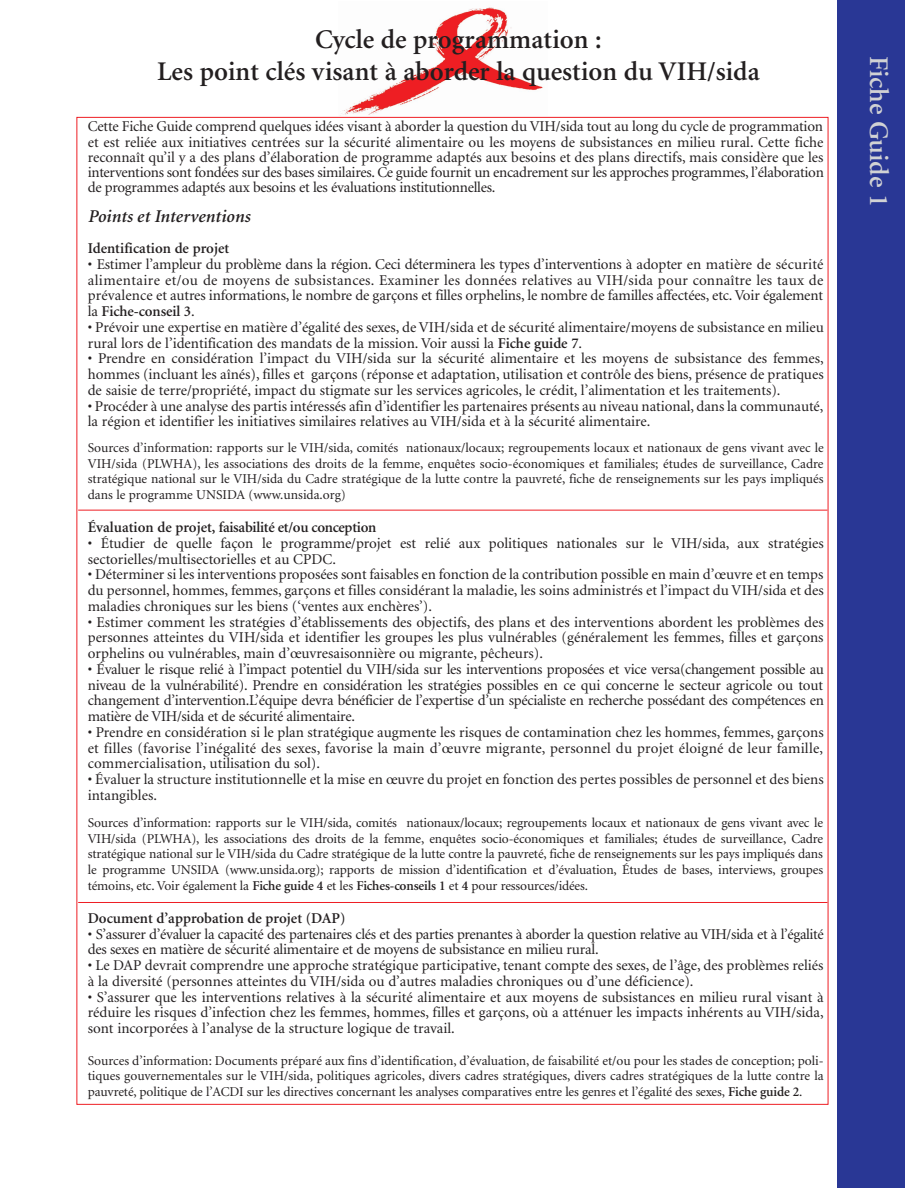
<style>
.page{position:relative;width:918px;height:1188px;background:#fff}
.page>*{position:absolute;margin:0;border:0;box-sizing:border-box;transform-origin:0 0}
.t1{font:600 27px/32.4px "Minion";color:#231f20;text-align:center}
.t2{font:600 27px "Minion";color:#d1d2d4}
.t3{font:italic 600 18px "Minion";color:#231f20}
.t4{font:15px/15.8px "Minion";color:#231f20;text-align:justify}
.t5{font:15px/15.8px "Minion";letter-spacing:-.025em;color:#231f20}
.t6{font:600 15px "Minion";color:#231f20}
.t7{font:600 15px "Minion";letter-spacing:-.02em;color:#231f20}
.t8{font:13.5px/15.8px "Minion";letter-spacing:-.01em;color:#231f20;text-align:justify}
.s1{font-weight:600}
</style>
<div class="page">
<div style="left:837px;top:0;width:67px;height:1188px;background:#293795"></div>
<img style="left:340px;top:7px;width:203px;height:109px">
<hr style="left:78px;top:510px;width:749px;height:1px;background:#ee1e24">
<hr style="left:78px;top:902px;width:749px;height:1px;background:#ee1e24">
<h1 class="t1" style="left:157px;top:25px;width:604px">Cycle de programmation :<br>Les point clés visant à aborder la question du VIH/sida</h1>
<p class="t4" style="left:88px;top:120px;width:738px;line-height:15.1px">Cette Fiche Guide comprend quelques idées visant à aborder la question du VIH/sida tout au long du cycle de programmation et est reliée aux initiatives centrées sur la sécurité alimentaire ou les moyens de subsistances en milieu rural. Cette fiche reconnaît qu’il y a des plans d’élaboration de programme adaptés aux besoins et des plans directifs, mais considère que les interventions sont fondées sur des bases similaires. Ce guide fournit un encadrement sur les approches programmes, l’élaboration de programmes adaptés aux besoins et les évaluations institutionnelles.</p>
<p class="t3" style="left:88px;top:210px;width:164px">Points et Interventions</p>
<p class="t6" style="left:88px;top:243px;width:143px">Identification de projet</p>
<p class="t4" style="left:88px;top:257px;width:737px">• Estimer l’ampleur du problème dans la région. Ceci déterminera les types d’interventions à adopter en matière de sécurité alimentaire et/ou de moyens de subsistances. Examiner les données relatives au VIH/sida pour connaître les taux de prévalence et autres informations, le nombre de garçons et filles orphelins, le nombre de familles affectées, etc. Voir également la <span class="s1">Fiche-conseil 3</span>.</p>
<p class="t4" style="left:88px;top:320px;width:738px">• Prévoir une expertise en matière d’égalité des sexes, de VIH/sida et de sécurité alimentaire/moyens de subsistance en milieu rural lors de l’identification des mandats de la mission. Voir aussi la <span class="s1">Fiche guide 7</span>.</p>
<p class="t4" style="left:88px;top:352px;width:737px">• Prendre en considération l’impact du VIH/sida sur la sécurité alimentaire et les moyens de subsistance des femmes, hommes (incluant les aînés), filles et garçons (réponse et adaptation, utilisation et contrôle des biens, présence de pratiques de saisie de terre/propriété, impact du stigmate sur les services agricoles, le crédit, l’alimentation et les traitements).</p>
<p class="t4" style="left:88px;top:399px;width:737px">• Procéder à une analyse des partis intéressés afin d’identifier les partenaires présents au niveau national, dans la communauté, la région et identifier les initiatives similaires relatives au VIH/sida et à la sécurité alimentaire.</p>
<p class="t8" style="left:88px;top:441px;width:737px">Sources d’information: rapports sur le VIH/sida, comités nationaux/locaux; regroupements locaux et nationaux de gens vivant avec le VIH/sida (PLWHA), les associations des droits de la femme, enquêtes socio-économiques et familiales; études de surveillance, Cadre stratégique national sur le VIH/sida du Cadre stratégique de la lutte contre la pauvreté, fiche de renseignements sur les pays impliqués dans le programme UNSIDA (www.unsida.org)</p>
<p class="t7" style="left:88px;top:522px;width:290px">Évaluation de projet, faisabilité et/ou conception</p>
<p class="t4" style="left:88px;top:536px;width:738px">• Étudier de quelle façon le programme/projet est relié aux politiques nationales sur le VIH/sida, aux stratégies sectorielles/multisectorielles et au CPDC.</p>
<p class="t4" style="left:88px;top:568px;width:738px">• Déterminer si les interventions proposées sont faisables en fonction de la contribution possible en main d’œuvre et en temps du personnel, hommes, femmes, garçons et filles considérant la maladie, les soins administrés et l’impact du VIH/sida et des maladies chroniques sur les biens (‘ventes aux enchères’).</p>
<p class="t4" style="left:88px;top:615px;width:737px">• Estimer comment les stratégies d’établissements des objectifs, des plans et des interventions abordent les problèmes des personnes atteintes du VIH/sida et identifier les groupes les plus vulnérables (généralement les femmes, filles et garçons orphelins ou vulnérables, main d’œuvresaisonnière ou migrante, pêcheurs).</p>
<p class="t4" style="left:88px;top:662px;width:738px">• Évaluer le risque relié à l’impact potentiel du VIH/sida sur les interventions proposées et vice versa(changement possible au niveau de la vulnérabilité). Prendre en considération les stratégies possibles en ce qui concerne le secteur agricole ou tout changement d’intervention.L’équipe devra bénéficier de l’expertise d’un spécialiste en recherche possédant des compétences en matière de VIH/sida et de sécurité alimentaire.</p>
<p class="t4" style="left:88px;top:725px;width:737px">• Prendre en considération si le plan stratégique augmente les risques de contamination chez les hommes, femmes, garçons et filles (favorise l’inégalité des sexes, favorise la main d’œuvre migrante, personnel du projet éloigné de leur famille, commercialisation, utilisation du sol).</p>
<p class="t4" style="left:88px;top:773px;width:737px">• Évaluer la structure institutionnelle et la mise en œuvre du projet en fonction des pertes possibles de personnel et des biens intangibles.</p>
<p class="t8" style="left:88px;top:816px;width:737px">Sources d’information: rapports sur le VIH/sida, comités nationaux/locaux; regroupements locaux et nationaux de gens vivant avec le VIH/sida (PLWHA), les associations des droits de la femme, enquêtes socio-économiques et familiales; études de surveillance, Cadre stratégique national sur le VIH/sida du Cadre stratégique de la lutte contre la pauvreté, fiche de renseignements sur les pays impliqués dans le programme UNSIDA (www.unsida.org); rapports de mission d’identification et d’évaluation, Études de bases, interviews, groupes témoins, etc. Voir également la <span class="s1">Fiche guide 4</span> et les <span class="s1">Fiches-conseils 1</span> et <span class="s1">4</span> pour ressources/idées.</p>
<p class="t6" style="left:88px;top:912px;width:259px">Document d’approbation de projet (DAP)</p>
<p class="t5" style="left:88px;top:927px;width:738px">• S’assurer d’évaluer la capacité des partenaires clés et des parties prenantes à aborder la question relative au VIH/sida et à l’égalité des sexes en matière de sécurité alimentaire et de moyens de subsistance en milieu rural.</p>
<p class="t4" style="left:88px;top:959px;width:737px">• Le DAP devrait comprendre une approche stratégique participative, tenant compte des sexes, de l’âge, des problèmes reliés à la diversité (personnes atteintes du VIH/sida ou d’autres maladies chroniques ou d’une déficience).</p>
<p class="t4" style="left:88px;top:990px;width:737px">• S’assurer que les interventions relatives à la sécurité alimentaire et aux moyens de subsistances en milieu rural visant à réduire les risques d’infection chez les femmes, hommes, filles et garçons, où a atténuer les impacts inhérents au VIH/sida, sont incorporées à l’analyse de la structure logique de travail.</p>
<p class="t8" style="left:88px;top:1054px;width:738px">Sources d’information: Documents préparé aux fins d’identification, d’évaluation, de faisabilité et/ou pour les stades de conception; poli&shy;tiques gouvernementales sur le VIH/sida, politiques agricoles, divers cadres stratégiques, divers cadres stratégiques de la lutte contre la pauvreté, politique de l’ACDI sur les directives concernant les analyses comparatives entre les genres et l’égalité des sexes, <span class="s1">Fiche guide 2</span>.</p>
<h1 class="t2" style="left:890px;top:56px;width:153px;rotate:90deg">Fiche Guide 1</h1>
</div>
